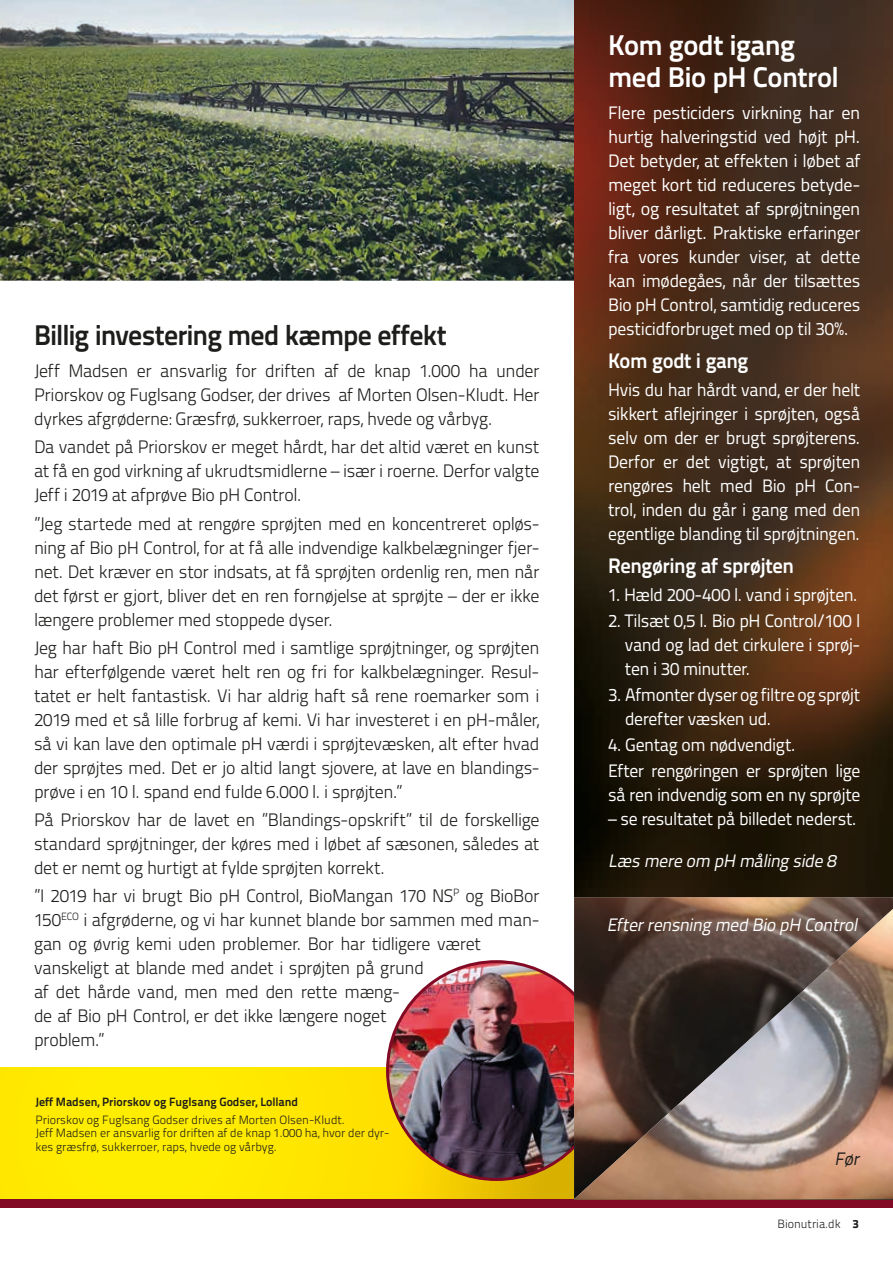
<style>
.page{position:relative;width:893px;height:1263px;background:#fff}
.page>*{position:absolute;margin:0;border:0;box-sizing:border-box;transform-origin:0 0}
.t1{font:700 28.5px "Titillium Text 22 L";letter-spacing:-.03em;color:#1d1d1b}
.t2{font:700 28.5px/31.5px "Titillium Text 22 L";letter-spacing:-.02em;color:#fff}
.t3{font:700 21px "Titillium Text 22 L";letter-spacing:-.02em;color:#fff}
.t4{font:300 18px/24px "Titillium Text 22 L";letter-spacing:-.02em;color:#1d1d1b;text-align:justify}
.t5{font:18px/24px "Titillium Text 22 L";letter-spacing:-.02em;color:#fff;text-align:justify}
.t6{font:italic 18px "Titillium Text 22 L";color:#fff}
.t7{font:italic 18px "Titillium Text 22 L";color:#1d1d1b}
.t8{font:300 12px/13.5px "Titillium Text 22 L";color:#1d1d1b}
.t9{font:700 12px "Titillium Text 22 L";letter-spacing:-.005em;color:#1d1d1b}
.s1{font-weight:800}
</style>
<div class="page">
<svg style="left:0;top:1067px;width:574px;height:132px;background:#fce300"></svg>
<div style="left:0;top:1199px;width:893px;height:9px;background:#830a24"></div>
<img style="left:0;top:0;width:574px;height:281px">
<img style="left:574px;top:0;width:319px;height:897px">
<img style="left:388px;top:962px;width:217px;height:217px;border-radius:109px">
<img style="left:574px;top:897px;width:319px;height:12px">
<img style="left:574px;top:909px;width:319px;height:290px">
<h1 class="t1" style="left:34px;top:313px;width:414px">Billig investering med kæmpe effekt</h1>
<p class="t4" style="left:34px;top:358px;width:507px">Jeff Madsen er ansvarlig for driften af de knap 1.000 ha under Priorskov og Fuglsang Godser, der drives af Morten Olsen-Kludt. Her dyrkes afgrøderne: Græsfrø, sukkerroer, raps, hvede og vårbyg.</p>
<p class="t4" style="left:34px;top:434px;width:507px">Da vandet på Priorskov er meget hårdt, har det altid været en kunst at få en god virkning af ukrudtsmidlerne – især i roerne. Derfor valgte Jeff i 2019 at afprøve Bio pH Control.</p>
<p class="t4" style="left:34px;top:510px;width:507px">”Jeg startede med at rengøre sprøjten med en koncentreret opløs&shy;ning af Bio pH Control, for at få alle indvendige kalkbelægninger fjer&shy;net. Det kræver en stor indsats, at få sprøjten ordenlig ren, men når det først er gjort, bliver det en ren fornøjelse at sprøjte – der er ikke længere problemer med stoppede dyser.</p>
<p class="t4" style="left:34px;top:635px;width:507px">Jeg har haft Bio pH Control med i samtlige sprøjtninger, og sprøjten har efterfølgende været helt ren og fri for kalkbelægninger. Resul&shy;tatet er helt fantastisk. Vi har aldrig haft så rene roemarker som i 2019 med et så lille forbrug af kemi. Vi har investeret i en pH-måler, så vi kan lave den optimale pH værdi i sprøjtevæsken, alt efter hvad der sprøjtes med. Det er jo altid langt sjovere, at lave en blandings&shy;prøve i en 10 l. spand end fulde 6.000 l. i sprøjten.”</p>
<p class="t4" style="left:34px;top:807px;width:507px">På Priorskov har de lavet en ”Blandings-opskrift” til de forskellige standard sprøjtninger, der køres med i løbet af sæsonen, således at det er nemt og hurtigt at fylde sprøjten korrekt.</p>
<p class="t4" style="left:34px;top:883px;width:507px;text-align:left">”I 2019 har vi brugt Bio pH Control, BioMangan 170 NS<sup>P</sup> og BioBor 150<sup>ECO</sup> i afgrøderne, og vi har kunnet blande bor sammen med man&shy;gan og øvrig kemi uden problemer. Bor har tidligere været vanskeligt at blande med andet i sprøjten på grund<br>af det hårde vand, men med den rette mæng-<br>de af Bio pH Control, er det ikke længere noget<br>problem.”</p>
<p class="t9" style="left:35px;top:1093px;width:264px">Jeff Madsen, Priorskov og Fuglsang Godser, Lolland</p>
<p class="t8" style="left:35px;top:1112px;width:356px">Priorskov og Fuglsang Godser drives af Morten Olsen-Kludt.<br>Jeff Madsen er ansvarlig for driften af de knap 1.000 ha, hvor der dyr&shy;kes græsfrø, sukkerroer, raps, hvede og vårbyg.</p>
<h1 class="t2" style="left:608px;top:28px;width:232px">Kom godt igang med Bio pH Control</h1>
<p class="t5" style="left:608px;top:100px;width:254px">Flere pesticiders virkning har en hurtig halveringstid ved højt pH.<br>Det betyder, at effekten i løbet af meget kort tid reduceres betyde&shy;ligt, og resultatet af sprøjtningen bliver dårligt. Praktiske erfaringer fra vores kunder viser, at dette kan imødegåes, når der tilsættes Bio pH Control, samtidig reduceres pesticidforbruget med op til 30%.</p>
<p class="t3" style="left:608px;top:344px;width:142px">Kom godt i gang</p>
<p class="t5" style="left:608px;top:377px;width:254px">Hvis du har hårdt vand, er der helt sikkert aflejringer i sprøjten, også selv om der er brugt sprøjterens.<br>Derfor er det vigtigt, at sprøjten rengøres helt med Bio pH Con&shy;trol, inden du går i gang med den egentlige blanding til sprøjtningen.</p>
<p class="t3" style="left:608px;top:549px;width:188px">Rengøring af sprøjten</p>
<p class="t5" style="left:608px;top:582px;width:251px">1. Hæld 200-400 l. vand i sprøjten.</p>
<p class="t5" style="left:625px;top:608px;width:237px;text-indent:-17px">2. Tilsæt 0,5 l. Bio pH Control/100 l vand og lad det cirkulere i sprøj&shy;ten i 30 minutter.</p>
<p class="t5" style="left:625px;top:682px;width:237px;text-indent:-17px">3. Afmonter dyser og filtre og sprøjt derefter væsken ud.</p>
<p class="t5" style="left:608px;top:731px;width:254px;line-height:26.1px">4. Gentag om nødvendigt.<br>Efter rengøringen er sprøjten lige</p>
<p class="t5" style="left:608px;top:782px;width:254px">så ren indvendig som en ny sprøjte</p>
<p class="t5" style="left:608px;top:806px;width:250px">– se resultatet på billedet nederst.</p>
<p class="t6" style="left:608px;top:847px;width:234px">Læs mere om pH måling side 8</p>
<p class="t6" style="left:607px;top:911px;width:257px">Efterrensning med Bio pH Control</p>
<p class="t7" style="left:835px;top:1145px;width:30px">Før</p>
<p class="t8" style="left:777px;top:1216px;width:83px">Bionutria.dk <span class="s1">3</span></p>
</div>
